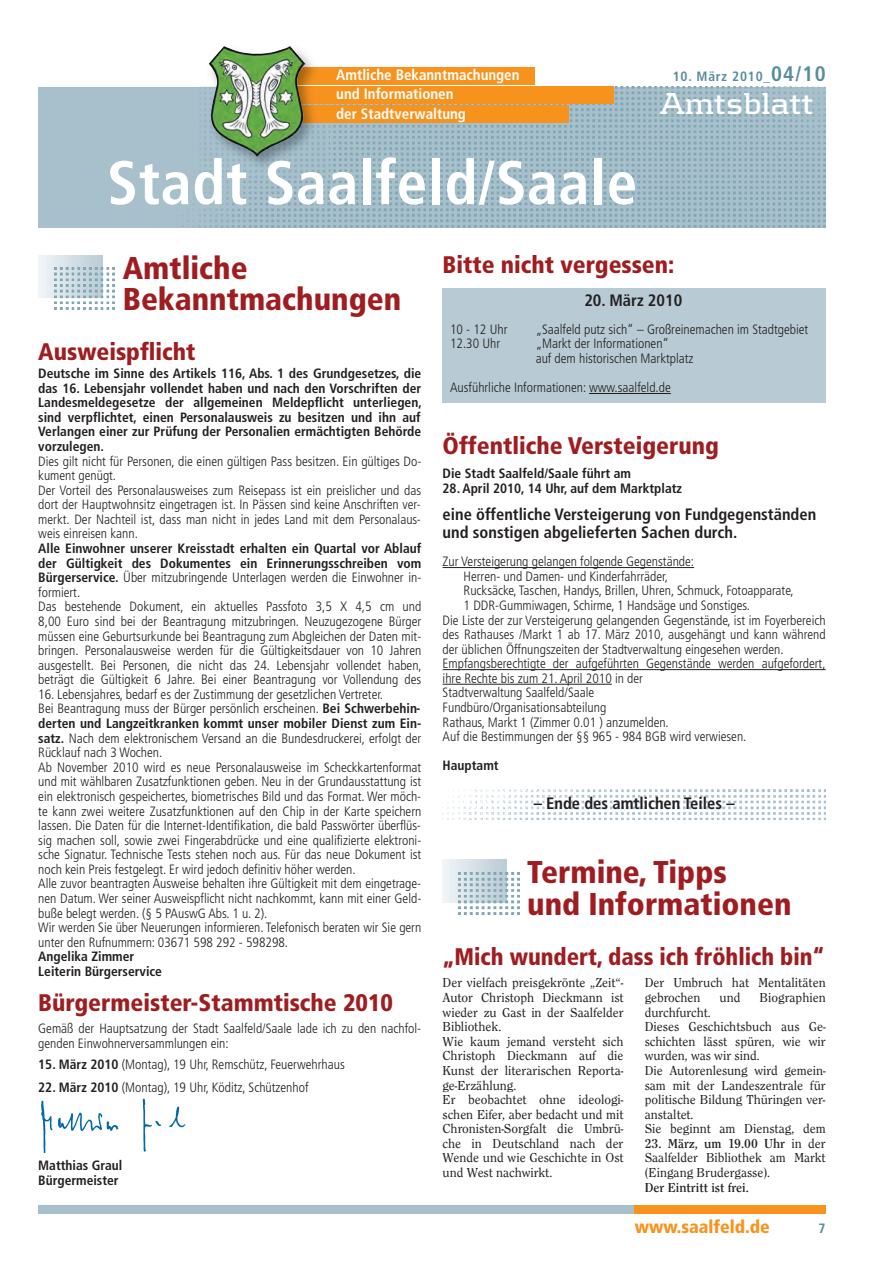
<style>
.page{position:relative;width:881px;height:1263px;background:#fff}
.page>*{position:absolute;margin:0;border:0;box-sizing:border-box;transform-origin:0 0}
.t1{font:700 condensed 61.5px "Frutiger";letter-spacing:.01em;color:#fff}
.t2{font:900 condensed 31.5px/31.5px "Frutiger";color:#9f1d20}
.t3{font:700 31.5px "Kontrapunkt";color:#fff}
.t4{font:900 condensed 24px "Frutiger";color:#9f1d20}
.t5{font:900 condensed 24px "Frutiger";color:#9f1d20;scale:.96 1}
.t6{font:900 condensed 18px "Frutiger";color:#f7931d}
.t7{font:700 condensed 16.5px/17.9px "Frutiger";color:#231f20}
.t8{font:700 condensed 15px/19.2px "Frutiger";color:#fff}
.t9{font:300 condensed 13.5px/14.5px "Frutiger";color:#231f20}
.t10{font:13.5px/14.5px "Clearface Itc T";color:#231f20}
.t11{font:700 condensed 13.5px/14.5px "Frutiger";color:#231f20}
.t12{font:700 13.5px "Clearface Itc T";color:#231f20}
.t13{font:700 condensed 13.5px "Frutiger";letter-spacing:.06em;color:#548c9e}
.s1{font-size:21px}
.s2{font-weight:700}
</style>
<div class="page">
<div style="left:38px;top:1205px;width:598px;height:9px;background:#a8c0cb"></div>
<div style="left:634px;top:1205px;width:191px;height:9px;background:#f7931d"></div>
<img style="left:41px;top:1098px;width:145px;height:56px">
<hr style="left:442px;top:567px;width:251px;height:1px;background:#231f20">
<hr style="left:442px;top:669px;width:383px;height:1px;background:#231f20">
<hr style="left:442px;top:684px;width:169px;height:1px;background:#231f20">
<div style="left:38px;top:87px;width:787px;height:140px;background:#a8c0cb"></div>
<img style="left:171px;top:87px;width:654px;height:140px">
<div style="left:262px;top:68px;width:272px;height:17px;background:#f7931d"></div>
<div style="left:262px;top:87px;width:351px;height:17px;background:#f7931d"></div>
<div style="left:263px;top:106px;width:305px;height:17px;background:#f7931d"></div>
<img style="left:199px;top:55px;width:129px;height:123px">
<img style="left:305px;top:68px;width:23px;height:17px">
<img style="left:305px;top:87px;width:23px;height:17px">
<img style="left:305px;top:106px;width:23px;height:17px">
<img style="left:208px;top:46px;width:97px;height:111px">
<svg style="left:38px;top:255px;width:64px;height:43px"></svg>
<img style="left:54px;top:268px;width:60px;height:42px">
<div style="left:442px;top:289px;width:383px;height:114px;background:#b8cbd4"></div>
<hr style="left:588px;top:393px;width:82px;height:1px;background:#231f20">
<img style="left:442px;top:789px;width:383px;height:30px">
<div style="left:442px;top:859px;width:64px;height:43px;background:linear-gradient(to right,#f2f6f8,#bbcdd6)"></div>
<img style="left:458px;top:872px;width:61px;height:43px">
<p class="t8" style="left:336px;top:67px;width:185px">Amtliche Bekanntmachungen und Informationen<br>der Stadtverwaltung</p>
<h1 class="t1" style="left:107px;top:158px;width:531px">Stadt Saalfeld/Saale</h1>
<p class="t13" style="left:672px;top:71px;width:154px">10. März 2010_<span class="s1">04/10</span></p>
<h2 class="t3" style="left:659px;top:93px;width:155px">Amtsblatt</h2>
<h2 class="t2" style="left:123px;top:255px;width:280px">Amtliche<br>Bekanntmachungen</h2>
<h3 class="t4" style="left:442px;top:255px;width:233px">Bitte nicht vergessen:</h3>
<p class="t7" style="left:584px;top:292px;width:99px">20. März 2010</p>
<h3 class="t4" style="left:38px;top:342px;width:159px">Ausweispflicht</h3>
<p class="t11" style="left:38px;top:367px;width:385px;text-align:justify">Deutsche im Sinne des Artikels 116, Abs. 1 des Grundgesetzes, die das 16. Lebensjahr vollendet haben und nach den Vorschriften der Landesmeldegesetze der allgemeinen Meldepflicht unterliegen, sind verpflichtet, einen Personalausweis zu besitzen und ihn auf Verlangen einer zur Prüfung der Personalien ermächtigten Behörde vorzulegen.</p>
<p class="t9" style="left:38px;top:455px;width:384px">Dies gilt nicht für Personen, die einen gültigen Pass besitzen. Ein gültiges Do&shy;kument genügt.<br>Der Vorteil des Personalausweises zum Reisepass ist ein preislicher und das dort der Hauptwohnsitz eingetragen ist. In Pässen sind keine Anschriften ver&shy;merkt. Der Nachteil ist, dass man nicht in jedes Land mit dem Personalaus&shy;weis einreisen kann.</p>
<p class="t9" style="left:38px;top:542px;width:385px"><span class="s2">Alle Einwohner unserer Kreisstadt erhalten ein Quartal vor Ablauf der Gültigkeit des Dokumentes ein Erinnerungsschreiben vom Bürgerservice.</span> Über mitzubringende Unterlagen werden die Einwohner in&shy;formiert.<br>Das bestehende Dokument, ein aktuelles Passfoto 3,5 X 4,5 cm und 8,00 Euro sind bei der Beantragung mitzubringen. Neuzugezogene Bürger müssen eine Geburtsurkunde bei Beantragung zum Abgleichen der Daten mit&shy;bringen. Personalausweise werden für die Gültigkeitsdauer von 10 Jahren ausgestellt. Bei Personen, die nicht das 24. Lebensjahr vollendet haben, beträgt die Gültigkeit 6 Jahre. Bei einer Beantragung vor Vollendung des</p>
<p class="t9" style="left:38px;top:688px;width:384px">16. Lebensjahres, bedarf es der Zustimmung der gesetzlichen Vertreter.<br>Bei Beantragung muss der Bürger persönlich erscheinen. <span class="s2">Bei Schwerbehin&shy;derten und Langzeitkranken kommt unser mobiler Dienst zum Ein&shy;satz.</span> Nach dem elektronischem Versand an die Bundesdruckerei, erfolgt der Rücklauf nach 3 Wochen.<br>Ab November 2010 wird es neue Personalausweise im Scheckkartenformat und mit wählbaren Zusatzfunktionen geben. Neu in der Grundausstattung ist ein elektronisch gespeichertes, biometrisches Bild und das Format. Wer möch&shy;te kann zwei weitere Zusatzfunktionen auf den Chip in der Karte speichern lassen. Die Daten für die Internet-Identifikation, die bald Passwörter überflüs&shy;sig machen soll, sowie zwei Fingerabdrücke und eine qualifizierte elektroni&shy;sche Signatur. Technische Tests stehen noch aus. Für das neue Dokument ist noch kein Preis festgelegt. Er wird jedoch definitiv höher werden.<br>Alle zuvor beantragten Ausweise behalten ihre Gültigkeit mit dem eingetrage&shy;nen Datum. Wer seiner Ausweispflicht nicht nachkommt, kann mit einer Geld&shy;buße belegt werden. (§ 5 PAuswG Abs. 1 u. 2).<br>Wir werden Sie über Neuerungen informieren. Telefonisch beraten wir Sie gern unter den Rufnummern: 03671 598 292 - 598298.</p>
<p class="t11" style="left:38px;top:950px;width:125px">Angelika Zimmer<br>Leiterin Bürgerservice</p>
<h3 class="t4" style="left:38px;top:993px;width:356px">Bürgermeister-Stammtische 2010</h3>
<p class="t9" style="left:38px;top:1022px;width:384px">Gemäß der Hauptsatzung der Stadt Saalfeld/Saale lade ich zu den nachfol&shy;genden Einwohnerversammlungen ein:</p>
<p class="t9" style="left:38px;top:1058px;width:308px"><span class="s2">15. März 2010</span> (Montag), 19 Uhr, Remschütz, Feuerwehrhaus</p>
<p class="t9" style="left:38px;top:1081px;width:271px"><span class="s2">22. März 2010</span> (Montag), 19 Uhr, Köditz, Schützenhof</p>
<p class="t11" style="left:38px;top:1159px;width:86px">Matthias Graul<br>Bürgermeister</p>
<p class="t9" style="left:450px;top:323px;width:59px">10 - 12 Uhr</p>
<p class="t9" style="left:535px;top:323px;width:274px">„Saalfeld putz sich“ – Großreinemachen im Stadtgebiet</p>
<p class="t9" style="left:450px;top:337px;width:52px">12.30 Uhr</p>
<p class="t9" style="left:535px;top:337px;width:159px">„Markt der Informationen“<br>auf dem historischen Marktplatz</p>
<p class="t9" style="left:450px;top:381px;width:222px">Ausführliche Informationen: www.saalfeld.de</p>
<h3 class="t4" style="left:442px;top:436px;width:277px">Öffentliche Versteigerung</h3>
<p class="t11" style="left:442px;top:467px;width:190px">Die Stadt Saalfeld/Saale führt am</p>
<p class="t11" style="left:442px;top:482px;width:241px">28. April 2010, 14 Uhr, auf dem Marktplatz</p>
<p class="t7" style="left:442px;top:507px;width:375px">eine öffentliche Versteigerung von Fundgegenständen und sonstigen abgelieferten Sachen durch.</p>
<p class="t9" style="left:442px;top:555px;width:253px">Zur Versteigerung gelangen folgende Gegenstände:</p>
<p class="t9" style="left:463px;top:570px;width:206px">Herren- und Damen- und Kinderfahrräder,</p>
<p class="t9" style="left:463px;top:584px;width:331px">Rucksäcke, Taschen, Handys, Brillen, Uhren, Schmuck, Fotoapparate,</p>
<p class="t9" style="left:463px;top:599px;width:288px">1 DDR-Gummiwagen, Schirme, 1 Handsäge und Sonstiges.</p>
<p class="t9" style="left:442px;top:614px;width:384px">Die Liste der zur Versteigerung gelangenden Gegenstände, ist im Foyerbereich</p>
<p class="t9" style="left:442px;top:628px;width:384px">des Rathauses /Markt 1 ab 17. März 2010, ausgehängt und kann während</p>
<p class="t9" style="left:442px;top:643px;width:342px">der üblichen Öffnungszeiten der Stadtverwaltung eingesehen werden.</p>
<p class="t9" style="left:442px;top:657px;width:384px">Empfangsberechtigte der aufgeführten Gegenstände werden aufgefordert,</p>
<p class="t9" style="left:442px;top:672px;width:202px">ihre Rechte bis zum 21. April 2010 in der</p>
<p class="t9" style="left:442px;top:686px;width:153px">Stadtverwaltung Saalfeld/Saale</p>
<p class="t9" style="left:442px;top:701px;width:165px">Fundbüro/Organisationsabteilung</p>
<p class="t9" style="left:442px;top:716px;width:228px">Rathaus, Markt 1 (Zimmer 0.01 ) anzumelden.</p>
<p class="t9" style="left:442px;top:730px;width:305px">Auf die Bestimmungen der §§ 965 - 984 BGB wird verwiesen.</p>
<p class="t11" style="left:442px;top:759px;width:57px">Hauptamt</p>
<p class="t7" style="left:533px;top:796px;width:202px">– Ende des amtlichen Teiles –</p>
<h2 class="t2" style="left:527px;top:859px;width:266px">Termine, Tipps<br>und Informationen</h2>
<h3 class="t5" style="left:442px;top:947px;width:399px">„Mich wundert, dass ich fröhlich bin“</h3>
<p class="t10" style="left:442px;top:975px;width:182px">Der vielfach preisgekrönte „Zeit“-<br>Autor Christoph Dieckmann ist wieder zu Gast in der Saalfelder<br>Bibliothek.<br>Wie kaum jemand versteht sich<br>Christoph Dieckmann auf die<br>Kunst der literarischen Reporta&shy;ge-Erzählung.<br>Er beobachtet ohne ideologi&shy;schen Eifer, aber bedacht und mit<br>Chronisten-Sorgfalt die Umbrü&shy;che in Deutschland nach der<br>Wende und wie Geschichte in Ost und West nachwirkt.</p>
<p class="t10" style="left:644px;top:975px;width:182px">Der Umbruch hat Mentalitäten gebrochen</p>
<p class="t10" style="left:719px;top:990px;width:22px">und</p>
<p class="t10" style="left:759px;top:990px;width:67px">Biographien</p>
<p class="t10" style="left:644px;top:1005px;width:182px">durchfurcht.<br>Dieses Geschichtsbuch aus Ge&shy;schichten lässt spüren, wie wir wurden, was wir sind.<br>Die Autorenlesung wird gemein&shy;sam mit der Landeszentrale für politische Bildung Thüringen ver&shy;anstaltet.<br>Sie beginnt am Dienstag, dem</p>
<p class="t10" style="left:644px;top:1136px;width:182px;text-align:justify"><span class="s2">23. März, um 19.00 Uhr</span> in der Saalfelder Bibliothek am Markt (Eingang Brudergasse).</p>
<p class="t12" style="left:644px;top:1179px;width:105px">Der Eintritt ist frei.</p>
<h3 class="t6" style="left:634px;top:1220px;width:136px">www.saalfeld.de</h3>
<p class="t13" style="left:818px;top:1222px;width:9px">7</p>
</div>
